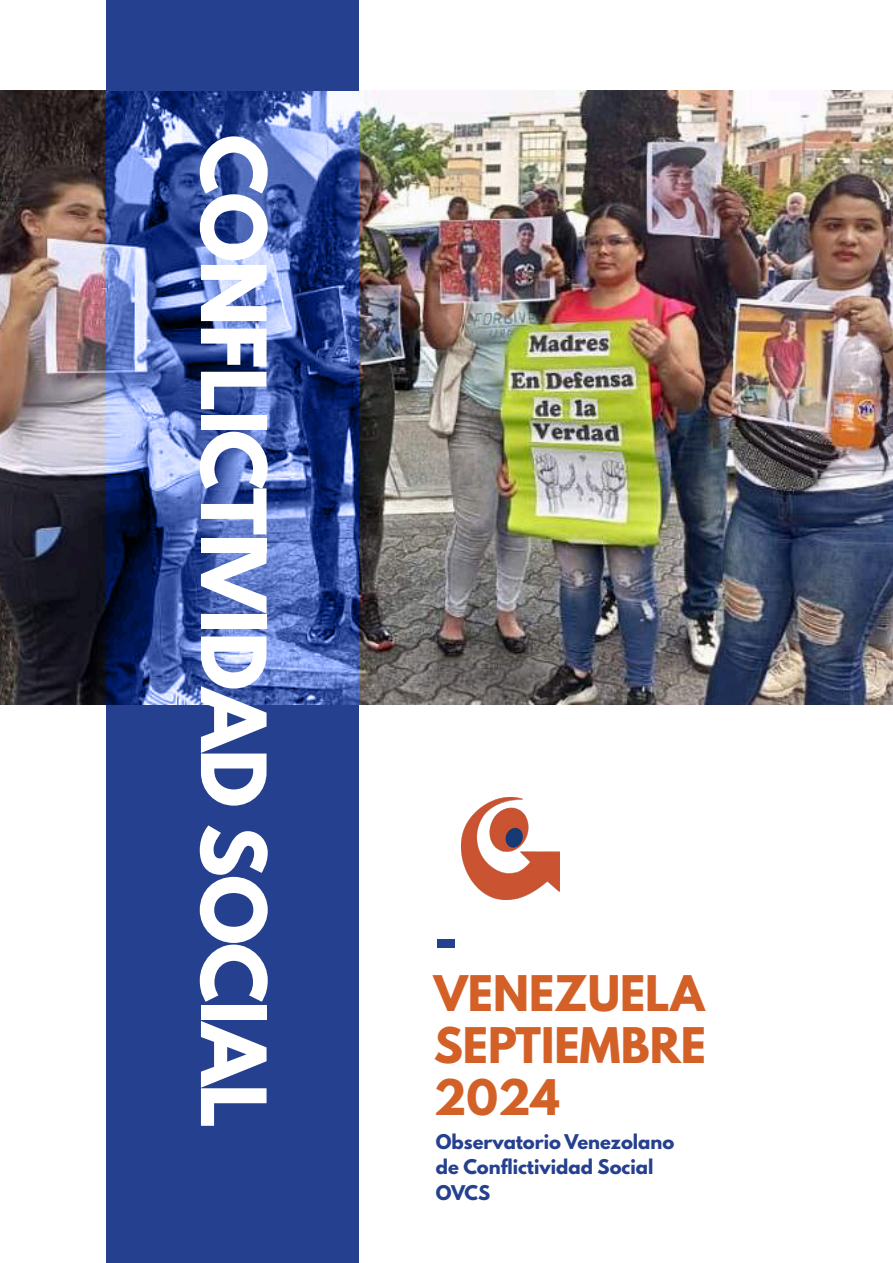
<style>
.page{position:relative;width:893px;height:1263px;background:#fff}
.page>*{position:absolute;margin:0;border:0;box-sizing:border-box;transform-origin:0 0}
.t1{font:700 79.5px "League Spartan";letter-spacing:-.025em;color:#fff}
.t2{font:700 54px "League Spartan";color:#25408f}
.t3{font:700 43.5px/52.2px "League Spartan";color:#d36027;text-align:justify}
.t4{font:700 18px/25.5px "League Spartan";color:#25408f}
</style>
<div class="page">
<img style="left:0;top:90px;width:893px;height:614px">
<svg style="left:106px;top:90px;width:253px;height:643px"></svg>
<div style="left:106px;top:733px;width:253px;height:530px;background:#25408f"></div>
<img style="left:462px;top:797px;width:98px;height:102px">
<div style="left:106px;top:0;width:253px;height:90px;background:#25408f"></div>
<h1 class="t1" style="left:295px;top:135px;width:995px;rotate:90deg">CONFLICTIVIDAD SOCIAL</h1>
<h2 class="t2" style="left:434px;top:895px;width:25px">-</h2>
<h3 class="t3" style="left:434px;top:967px;width:274px">VENEZUELA SEPTIEMBRE 2024</h3>
<p class="t4" style="left:436px;top:1129px;width:240px">Observatorio Venezolano de Conflictividad Social<br>OVCS</p>
</div>
